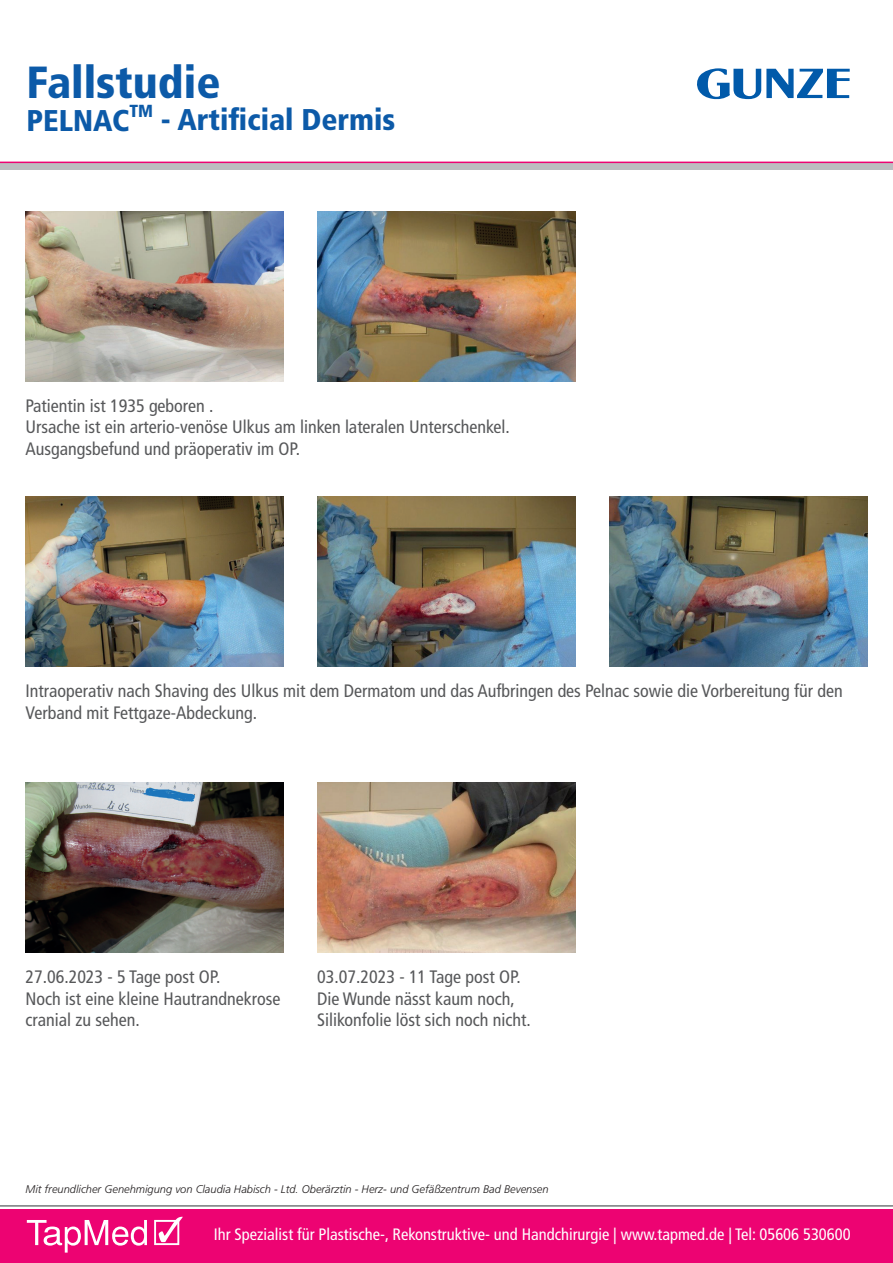
<style>
.page{position:relative;width:893px;height:1263px;background:#fff}
.page>*{position:absolute;margin:0;border:0;box-sizing:border-box;transform-origin:0 0}
.t1{font:900 condensed 45px "Frutiger LT Std";color:#0c5aa8}
.t2{font:900 condensed 30px "Frutiger LT Std";color:#0c5aa8}
.t3{font:condensed 18px/21.6px "Frutiger LT Std";color:#57585a}
.t4{font:condensed 16.5px "Frutiger LT Std";color:#fff}
.t5{font:italic 300 11.1px "Frutiger LT Std";color:#231f20}
</style>
<div class="page">
<svg style="left:0;top:163px;width:893px;height:7px;background:#bcbabe"></svg>
<div style="left:0;top:1210px;width:893px;height:53px;background:#ed0372"></div>
<hr style="left:0;top:162px;width:893px;height:1px;background:#ed0372">
<svg style="left:154px;top:1217px;width:29px;height:28px"></svg>
<svg style="left:27px;top:1220px;width:120px;height:32px"></svg>
<hr style="left:0;top:1205px;width:893px;height:1px;background:#76787b">
<svg style="left:697px;top:68px;width:153px;height:32px"></svg>
<img style="left:25px;top:211px;width:258px;height:170px">
<img style="left:317px;top:211px;width:258px;height:170px">
<img style="left:26px;top:496px;width:257px;height:170px">
<img style="left:317px;top:496px;width:258px;height:170px">
<img style="left:609px;top:496px;width:258px;height:170px">
<img style="left:26px;top:782px;width:257px;height:170px">
<img style="left:317px;top:782px;width:258px;height:170px">
<h1 class="t1" style="left:27px;top:55px;width:195px">Fallstudie</h1>
<h2 class="t2" style="left:27px;top:101px;width:370px">PELNAC<sup>TM</sup> - Artificial Dermis</h2>
<p class="t3" style="left:25px;top:395px;width:486px">Patientin ist 1935 geboren .<br>Ursache ist ein arterio-venöse Ulkus am linken lateralen Unterschenkel.<br>Ausgangsbefund und präoperativ im OP.</p>
<p class="t3" style="left:26px;top:680px;width:819px">Intraoperativ nach Shaving des Ulkus mit dem Dermatom und das Aufbringen des Pelnac sowie die Vorbereitung für den<br>Verband mit Fettgaze-Abdeckung.</p>
<p class="t3" style="left:26px;top:966px;width:256px">27.06.2023 - 5 Tage post OP.<br>Noch ist eine kleine Hautrandnekrose cranial zu sehen.</p>
<p class="t3" style="left:317px;top:966px;width:215px">03.07.2023 - 11 Tage post OP.<br>Die Wunde nässt kaum noch,<br>Silikonfolie löst sich noch nicht.</p>
<p class="t5" style="left:25px;top:1183px;width:524px">Mit freundlicher Genehmigung von Claudia Habisch - Ltd. Oberärztin - Herz- und Gefäßzentrum Bad Bevensen</p>
<p class="t4" style="left:214px;top:1224px;width:638px">Ihr Spezialist für Plastische-, Rekonstruktive- und Handchirurgie | www.tapmed.de | Tel: 05606 530600</p>
</div>
